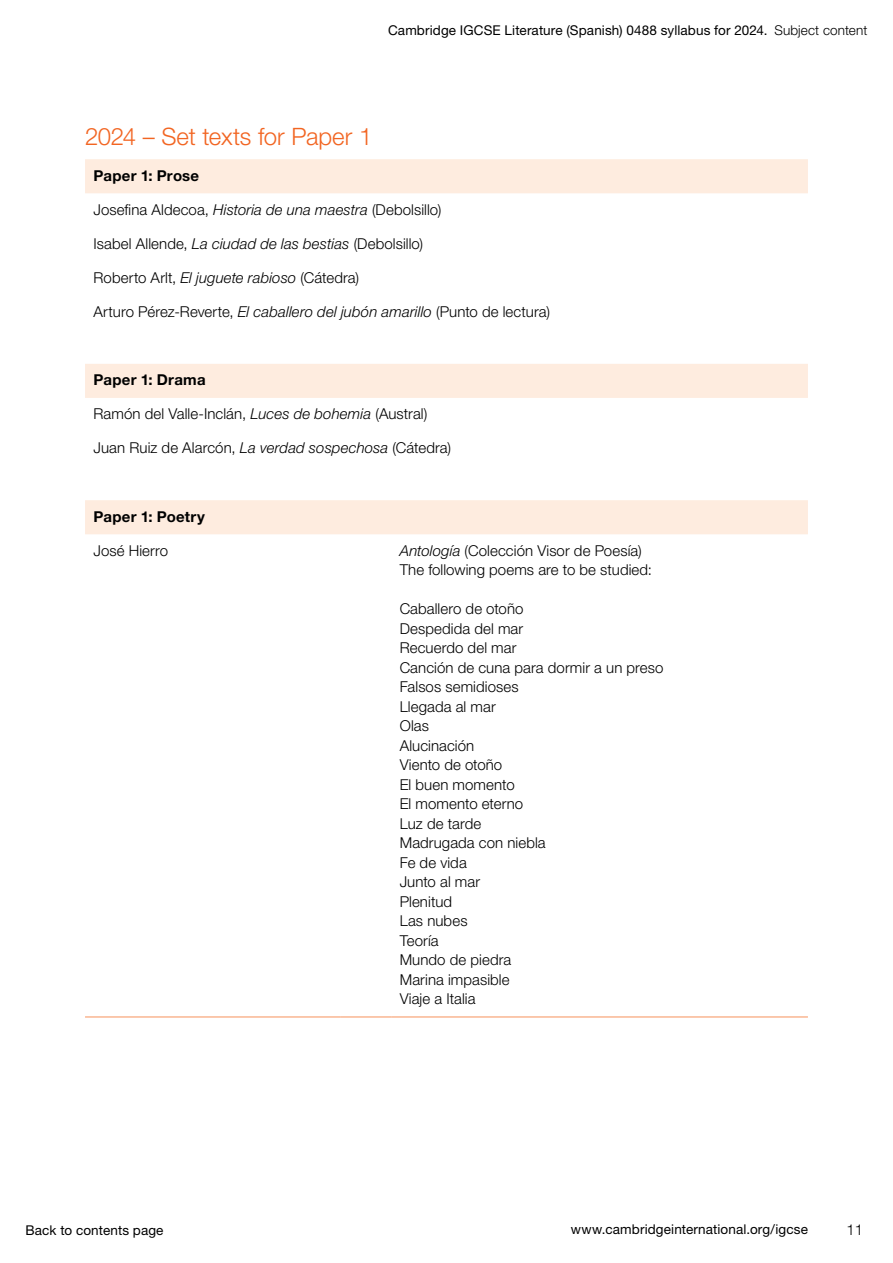
<style>
.page{position:relative;width:893px;height:1263px;background:#fff}
.page>*{position:absolute;margin:0;border:0;box-sizing:border-box;transform-origin:0 0}
.H2_after_heading_H1{font:300 24px "Helvetica Neue LTW1 G";letter-spacing:-.01em;color:#f26522}
.Body_text__no_space{font:300 15px "Helvetica Neue LTW1 G";letter-spacing:.005em;color:#000}
.numbered_list_body_t{font:300 15px "Helvetica Neue LTW1 G";letter-spacing:.005em;color:#000}
.Table_header_row{font:700 15px "Helvetica Neue LTW1 G";letter-spacing:.015em;color:#000}
.t1{font:13.5px "Helvetica Neue LTW1 G";letter-spacing:.01em;color:#000}
.s1{font-weight:300}
.s2{font-style:italic}
</style>
<div class="page">
<svg style="left:85px;top:159px;width:723px;height:375px"></svg>
<hr style="left:85px;top:1017px;width:255px;height:1px;background:#f7915a">
<hr style="left:340px;top:1017px;width:51px;height:1px;background:#f7915a">
<hr style="left:391px;top:1017px;width:417px;height:1px;background:#f7915a">
<p class="t1" style="left:388px;top:22px;width:481px">Cambridge IGCSE Literature (Spanish) 0488 syllabus for 2024. <span class="s1">Subject content</span></p>
<h2 class="H2_after_heading_H1" style="left:85px;top:121px;width:289px">2024 – Set texts for Paper 1</h2>
<p class="Table_header_row" style="left:94px;top:166px;width:107px">Paper 1: Prose</p>
<p class="numbered_list_body_t" style="left:94px;top:200px;width:349px">Josefina Aldecoa, <span class="s2">Historia de una maestra</span> (Debolsillo)</p>
<p class="numbered_list_body_t" style="left:94px;top:234px;width:331px">Isabel Allende, <span class="s2">La ciudad de las bestias</span> (Debolsillo)</p>
<p class="numbered_list_body_t" style="left:94px;top:268px;width:267px">Roberto Arlt, <span class="s2">El juguete rabioso</span> (Cátedra)</p>
<p class="numbered_list_body_t" style="left:94px;top:302px;width:458px">Arturo Pérez-Reverte, <span class="s2">El caballero del jubón amarillo</span> (Punto de lectura)</p>
<p class="Table_header_row" style="left:94px;top:371px;width:114px">Paper 1: Drama</p>
<p class="numbered_list_body_t" style="left:94px;top:405px;width:335px">Ramón del Valle-Inclán, <span class="s2">Luces de bohemia</span> (Austral)</p>
<p class="numbered_list_body_t" style="left:94px;top:439px;width:359px">Juan Ruiz de Alarcón, <span class="s2">La verdad sospechosa</span> (Cátedra)</p>
<p class="Table_header_row" style="left:94px;top:507px;width:113px">Paper 1: Poetry</p>
<p class="numbered_list_body_t" style="left:94px;top:541px;width:76px">José Hierro</p>
<p class="Body_text__no_space" style="left:400px;top:541px;width:244px"><span class="s2">Antología</span> (Colección Visor de Poesía)</p>
<p class="Body_text__no_space" style="left:400px;top:561px;width:254px">The following poems are to be studied:</p>
<p class="Body_text__no_space" style="left:400px;top:600px;width:125px">Caballero de otoño</p>
<p class="Body_text__no_space" style="left:400px;top:619px;width:125px">Despedida del mar</p>
<p class="Body_text__no_space" style="left:400px;top:639px;width:118px">Recuerdo del mar</p>
<p class="Body_text__no_space" style="left:400px;top:658px;width:265px">Canción de cuna para dormir a un preso</p>
<p class="Body_text__no_space" style="left:400px;top:678px;width:120px">Falsos semidioses</p>
<p class="Body_text__no_space" style="left:400px;top:697px;width:98px">Llegada al mar</p>
<p class="Body_text__no_space" style="left:400px;top:717px;width:31px">Olas</p>
<p class="Body_text__no_space" style="left:400px;top:736px;width:76px">Alucinación</p>
<p class="Body_text__no_space" style="left:400px;top:756px;width:104px">Viento de otoño</p>
<p class="Body_text__no_space" style="left:400px;top:775px;width:117px">El buen momento</p>
<p class="Body_text__no_space" style="left:400px;top:795px;width:125px">El momento eterno</p>
<p class="Body_text__no_space" style="left:400px;top:814px;width:83px">Luz de tarde</p>
<p class="Body_text__no_space" style="left:400px;top:834px;width:148px">Madrugada con niebla</p>
<p class="Body_text__no_space" style="left:400px;top:853px;width:69px">Fe de vida</p>
<p class="Body_text__no_space" style="left:400px;top:873px;width:82px">Junto al mar</p>
<p class="Body_text__no_space" style="left:400px;top:892px;width:54px">Plenitud</p>
<p class="Body_text__no_space" style="left:400px;top:912px;width:69px">Las nubes</p>
<p class="Body_text__no_space" style="left:400px;top:931px;width:41px">Teoría</p>
<p class="Body_text__no_space" style="left:400px;top:951px;width:113px">Mundo de piedra</p>
<p class="Body_text__no_space" style="left:400px;top:970px;width:111px">Marina impasible</p>
<p class="Body_text__no_space" style="left:400px;top:990px;width:77px">Viaje a Italia</p>
<p class="t1" style="left:26px;top:1222px;width:140px">Back to contents page</p>
<p class="t1" style="left:571px;top:1221px;width:239px">www.cambridgeinternational.org/igcse</p>
<p class="numbered_list_body_t" style="left:846px;top:1221px;width:18px">11</p>
</div>
